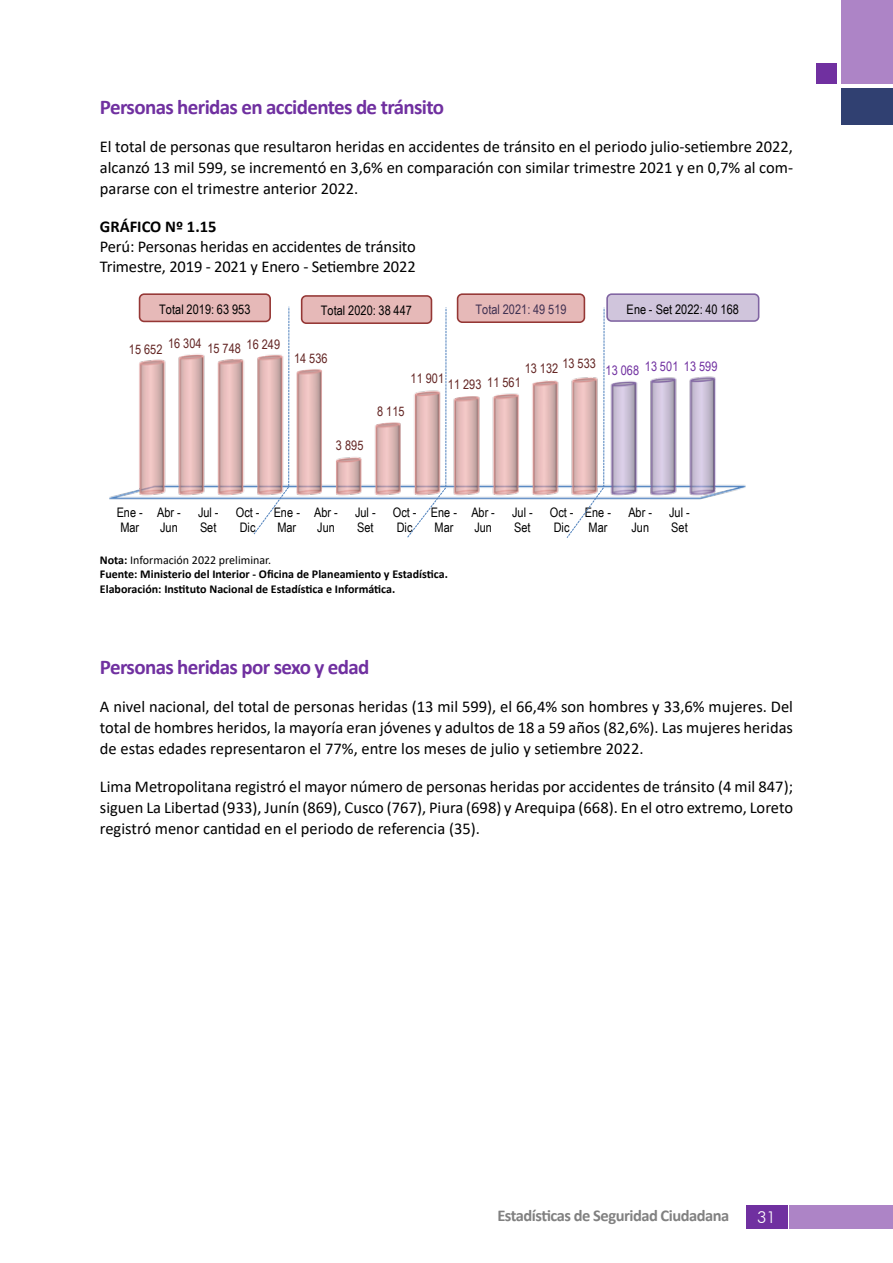
<style>
.page{position:relative;width:893px;height:1263px;background:#fff}
.page>*{position:absolute;margin:0;border:0;box-sizing:border-box;transform-origin:0 0}
.t1{font:700 21px "Calibri";letter-spacing:-.03em;color:#7030a0}
.t2{font:16.5px/21px "Calibri";letter-spacing:-.005em;color:#000;text-align:justify}
.t3{font:700 16.5px "Calibri";letter-spacing:-.03em;color:#818181}
.t4{font:700 16.5px "Calibri";color:#000}
.t5{font:300 16.5px "Futura BT";color:#fff}
.t6{font:13.2px/15px "Arial Narrow";letter-spacing:.005em;color:#000}
.t7{font:13.2px "Arial Narrow";letter-spacing:.005em;color:#632523}
.t8{font:13.2px "Arial Narrow";letter-spacing:.005em;color:#7030a0}
.t9{font:13.2px "Arial Narrow";letter-spacing:.005em;color:#403152}
.t10{font:700 12px/14.4px "Calibri";color:#000}
.s1{font-weight:400}
</style>
<div class="page">
<div style="left:842px;top:0;width:51px;height:84px;background:#ad84c6"></div>
<div style="left:816px;top:64px;width:20px;height:20px;background:#7030a0"></div>
<div style="left:842px;top:89px;width:51px;height:36px;background:#304071"></div>
<div style="left:746px;top:1206px;width:41px;height:23px;background:#7030a0"></div>
<div style="left:789px;top:1206px;width:104px;height:23px;background:#ad84c6"></div>
<img style="left:109px;top:316px;width:637px;height:184px">
<svg style="left:253px;top:307px;width:37px;height:228px"></svg>
<svg style="left:406px;top:307px;width:41px;height:231px"></svg>
<div style="left:140px;top:294px;width:130px;height:27px;background:#e6b9b8;border-radius:5px"></div>
<div style="left:139px;top:293px;width:132px;height:29px;border:2px solid #953735;border-radius:5px"></div>
<div style="left:301px;top:295px;width:131px;height:29px;background:#e6b9b8;border:2px solid #953735;border-radius:5px"></div>
<div style="left:458px;top:294px;width:126px;height:28px;background:#e6b9b8;border-radius:5px"></div>
<div style="left:457px;top:293px;width:128px;height:30px;border:2px solid #953735;border-radius:5px"></div>
<svg style="left:566px;top:308px;width:38px;height:230px"></svg>
<div style="left:607px;top:294px;width:152px;height:27px;background:#d0c5dc;border-radius:5px"></div>
<div style="left:606px;top:293px;width:153px;height:29px;border:2px solid #8064a2;border-radius:5px"></div>
<p class="t1" style="left:100px;top:92px;width:346px">Personas heridas en accidentes de tránsito</p>
<p class="t2" style="left:100px;top:135px;width:695px">El total de personas que resultaron heridas en accidentes de tránsito en el periodo julio-setiembre 2022, alcanzó 13 mil 599, se incrementó en 3,6% en comparación con similar trimestre 2021 y en 0,7% al com&shy;pararse con el trimestre anterior 2022.</p>
<p class="t4" style="left:100px;top:215px;width:118px">GRÁFICO Nº 1.15</p>
<p class="t2" style="left:100px;top:236px;width:317px;line-height:19.8px">Perú: Personas heridas en accidentes de tránsito<br>Trimestre, 2019 - 2021 y Enero - Setiembre 2022</p>
<p class="t6" style="left:159px;top:301px;width:93px">Total 2019: 63 953</p>
<p class="t6" style="left:321px;top:303px;width:93px">Total 2020: 38 447</p>
<p class="t9" style="left:475px;top:299px;width:93px">Total 2021: 49 519</p>
<p class="t6" style="left:627px;top:301px;width:114px">Ene - Set 2022: 40 168</p>
<p class="t7" style="left:129px;top:336px;width:153px">15 652 16 304 15 748 16 249</p>
<p class="t7" style="left:294px;top:348px;width:35px">14 536</p>
<p class="t7" style="left:336px;top:436px;width:29px">3 895</p>
<p class="t7" style="left:525px;top:356px;width:73px">13 132 13 533</p>
<p class="t8" style="left:605px;top:357px;width:114px">13 068 13 501 13 599</p>
<p class="t7" style="left:411px;top:369px;width:35px">11 901</p>
<p class="t7" style="left:448px;top:374px;width:74px">11 293 11 561</p>
<p class="t7" style="left:377px;top:401px;width:29px">8 115</p>
<p class="t6" style="left:117px;top:504px;width:28px">Ene -<br>Mar</p>
<p class="t6" style="left:157px;top:504px;width:25px">Abr -<br>Jun</p>
<p class="t6" style="left:198px;top:504px;width:22px">Jul -<br>Set</p>
<p class="t6" style="left:236px;top:504px;width:25px">Oct -<br>Dic</p>
<p class="t6" style="left:274px;top:504px;width:28px">Ene -<br>Mar</p>
<p class="t6" style="left:314px;top:504px;width:25px">Abr -<br>Jun</p>
<p class="t6" style="left:355px;top:504px;width:22px">Jul -<br>Set</p>
<p class="t6" style="left:393px;top:504px;width:25px">Oct -<br>Dic</p>
<p class="t6" style="left:431px;top:504px;width:28px">Ene -<br>Mar</p>
<p class="t6" style="left:471px;top:504px;width:25px">Abr -<br>Jun</p>
<p class="t6" style="left:512px;top:504px;width:22px">Jul -<br>Set</p>
<p class="t6" style="left:550px;top:504px;width:25px">Oct -<br>Dic</p>
<p class="t6" style="left:585px;top:504px;width:28px">Ene -<br>Mar</p>
<p class="t6" style="left:628px;top:504px;width:25px">Abr -<br>Jun</p>
<p class="t6" style="left:669px;top:504px;width:22px">Jul -<br>Set</p>
<p class="t10" style="left:100px;top:552px;width:350px">Nota: <span class="s1">Información 2022 preliminar.<br></span>Fuente: Ministerio del Interior - Oficina de Planeamiento y Estadística.<br>Elaboración: Instituto Nacional de Estadística e Informática.</p>
<p class="t1" style="left:100px;top:652px;width:271px">Personas heridas por sexo y edad</p>
<p class="t2" style="left:100px;top:696px;width:695px">A nivel nacional, del total de personas heridas (13 mil 599), el 66,4% son hombres y 33,6% mujeres. Del total de hombres heridos, la mayoría eran jóvenes y adultos de 18 a 59 años (82,6%). Las mujeres heridas de estas edades representaron el 77%, entre los meses de julio y setiembre 2022.</p>
<p class="t2" style="left:100px;top:776px;width:695px">Lima Metropolitana registró el mayor número de personas heridas por accidentes de tránsito (4 mil 847); siguen La Libertad (933), Junín (869), Cusco (767), Piura (698) y Arequipa (668). En el otro extremo, Loreto registró menor cantidad en el periodo de referencia (35).</p>
<p class="t3" style="left:497px;top:1204px;width:233px">Estadísticas de Seguridad Ciudadana</p>
<p class="t5" style="left:757px;top:1207px;width:21px">31</p>
</div>
